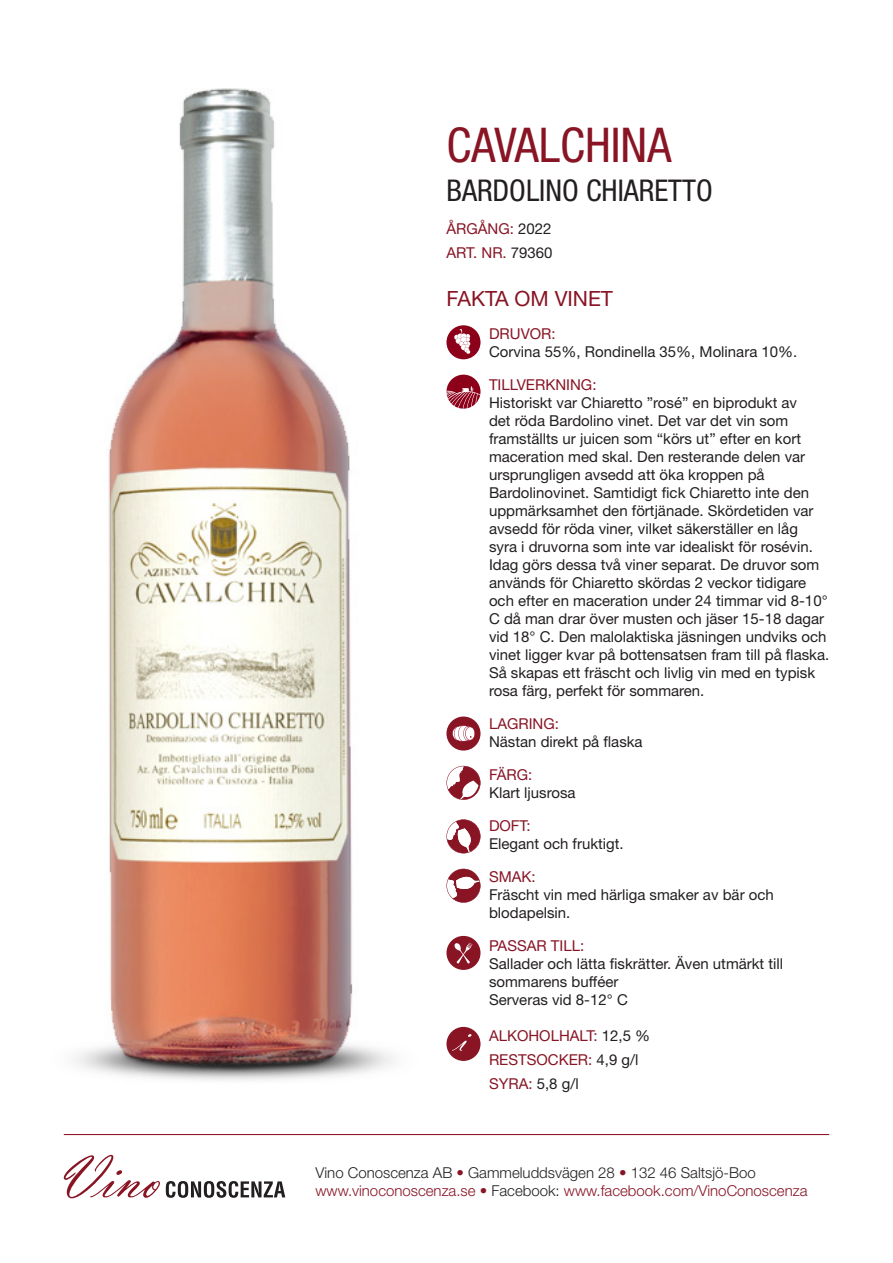
<style>
.page{position:relative;width:893px;height:1263px;background:#fff}
.page>*{position:absolute;margin:0;border:0;box-sizing:border-box;transform-origin:0 0}
.t1{font:condensed 48px "Helvetica Neue LT Std";color:#881424}
.t2{font:condensed 30px "Helvetica Neue LT Std";color:#231f20}
.t3{font:21px "Helvetica Neue LT Std";color:#881424}
.t4{font:15px/18px "Helvetica Neue LT Std";color:#231f20}
.t5{font:15px "Helvetica Neue LT Std";color:#881424}
.t6{font:300 15px "Helvetica Neue LT Std";color:#881424}
.t7{font:300 15px "Helvetica Neue LT Std";color:#231f20}
.s1{color:#231f20}
.s2{color:#881424}
</style>
<div class="page">
<img style="left:75px;top:88px;width:319px;height:993px">
<div style="left:446px;top:325px;width:34px;height:34px;background:#8c001a;border-radius:50%"></div>
<svg style="left:454px;top:329px;width:16px;height:25px"></svg>
<hr style="left:64px;top:1134px;width:765px;height:1px;background:#8c001a">
<svg style="left:64px;top:1155px;width:96px;height:43px"></svg>
<svg style="left:166px;top:1181px;width:119px;height:17px"></svg>
<svg style="left:446px;top:375px;width:34px;height:34px"></svg>
<svg style="left:446px;top:766px;width:34px;height:34px"></svg>
<svg style="left:446px;top:819px;width:34px;height:34px"></svg>
<svg style="left:446px;top:868px;width:35px;height:35px"></svg>
<div style="left:446px;top:716px;width:34px;height:34px;background:#881424;border-radius:50%"></div>
<svg style="left:452px;top:725px;width:23px;height:16px"></svg>
<div style="left:446px;top:936px;width:34px;height:34px;background:#881424;border-radius:50%"></div>
<svg style="left:454px;top:942px;width:18px;height:21px"></svg>
<div style="left:446px;top:1027px;width:34px;height:34px;background:#881424;border-radius:50%"></div>
<svg style="left:452px;top:1034px;width:19px;height:17px"></svg>
<p class="t1" style="left:446px;top:117px;width:226px">CAVALCHINA</p>
<p class="t2" style="left:446px;top:173px;width:268px">BARDOLINO CHIARETTO</p>
<p class="t5" style="left:446px;top:220px;width:107px">ÅRGÅNG: <span class="s1">2022</span></p>
<p class="t5" style="left:446px;top:244px;width:108px">ART. NR. <span class="s1">79360</span></p>
<p class="t3" style="left:446px;top:286px;width:168px">FAKTA OM VINET</p>
<p class="t4" style="left:489px;top:324px;width:310px"><span class="s2">DRUVOR:<br></span>Corvina 55%, Rondinella 35%, Molinara 10%.</p>
<p class="t4" style="left:489px;top:375px;width:326px"><span class="s2">TILLVERKNING:<br></span>Historiskt var Chiaretto ”rosé” en biprodukt av det röda Bardolino vinet. Det var det vin som framställts ur juicen som “körs ut” efter en kort maceration med skal. Den resterande delen var ursprungligen avsedd att öka kroppen på Bardolinovinet. Samtidigt fick Chiaretto inte den uppmärksamhet den förtjänade. Skördetiden var avsedd för röda viner, vilket säkerställer en låg syra i druvorna som inte var idealiskt för rosévin.</p>
<p class="t4" style="left:489px;top:555px;width:342px">Idag görs dessa två viner separat. De druvor som används för Chiaretto skördas 2 veckor tidigare och efter en maceration under 24 timmar vid 8-10° C då man drar över musten och jäser 15-18 dagar vid 18° C. Den malolaktiska jäsningen undviks och vinet ligger kvar på bottensatsen fram till på flaska.<br>Så skapas ett fräscht och livlig vin med en typisk rosa färg, perfekt för sommaren.</p>
<p class="t5" style="left:489px;top:715px;width:71px">LAGRING:</p>
<p class="t4" style="left:489px;top:732px;width:155px">Nästan direkt på flaska</p>
<p class="t5" style="left:489px;top:766px;width:45px">FÄRG:</p>
<p class="t4" style="left:489px;top:783px;width:88px">Klart ljusrosa</p>
<p class="t5" style="left:489px;top:817px;width:43px">DOFT:</p>
<p class="t4" style="left:489px;top:834px;width:136px">Elegant och fruktigt.</p>
<p class="t5" style="left:489px;top:868px;width:48px">SMAK:</p>
<p class="t4" style="left:489px;top:885px;width:286px">Fräscht vin med härliga smaker av bär och blodapelsin.</p>
<p class="t5" style="left:489px;top:937px;width:97px">PASSAR TILL:</p>
<p class="t4" style="left:489px;top:954px;width:296px">Sallader och lätta fiskrätter. Även utmärkt till</p>
<p class="t4" style="left:489px;top:972px;width:131px">sommarens bufféer</p>
<p class="t4" style="left:489px;top:990px;width:140px">Serveras vid 8-12° C</p>
<p class="t5" style="left:489px;top:1027px;width:163px">ALKOHOLHALT: <span class="s1">12,5 %</span></p>
<p class="t5" style="left:489px;top:1051px;width:151px">RESTSOCKER: <span class="s1">4,9 g/l</span></p>
<p class="t4" style="left:489px;top:1074px;width:91px"><span class="s2">SYRA:</span> 5,8 g/l</p>
<p class="t7" style="left:315px;top:1163px;width:442px">Vino Conoscenza AB <span class="s2">•</span> Gammeluddsvägen 28 <span class="s2">•</span> 132 46 Saltsjö-Boo</p>
<p class="t6" style="left:315px;top:1181px;width:493px">www.vinoconoscenza.se • <span class="s1">Facebook:</span> www.facebook.com/VinoConoscenza</p>
</div>
